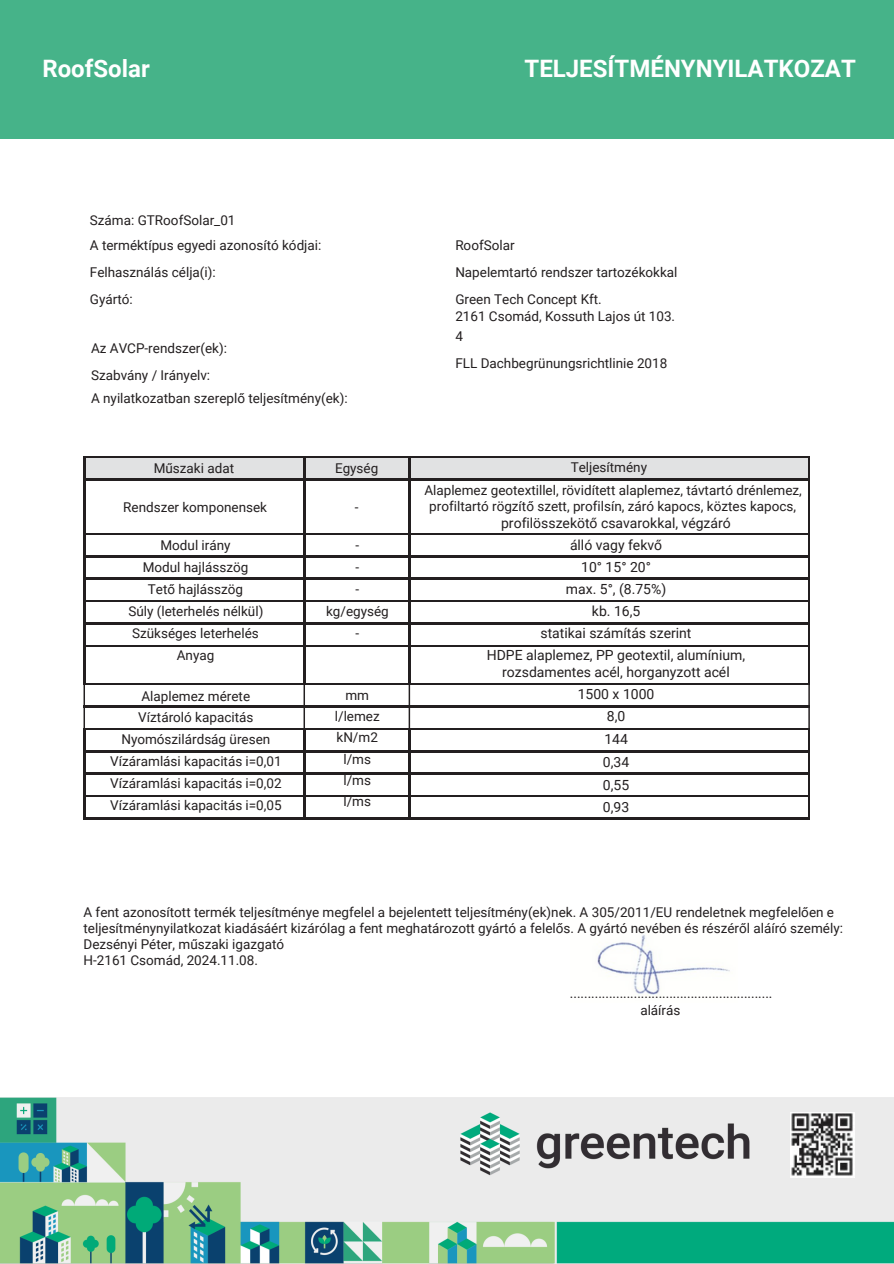
<style>
.page{position:relative;width:894px;height:1264px;background:#fff}
.page>*{position:absolute;margin:0;border:0;box-sizing:border-box;transform-origin:0 0}
.t1{font:700 24px "Roboto";color:#fff}
.t2{font:13.95px/22.2px "Roboto";color:#231f20;text-align:center}
.t3{font:13.5px/21.3px "Roboto";color:#231f20}
</style>
<div class="page">
<img style="left:0;top:1097px;width:893px;height:166px">
<img style="left:789px;top:1112px;width:65px;height:65px">
<div style="left:0;top:0;width:893px;height:138px;background:#46b389"></div>
<hr style="left:83px;top:456px;width:221px;height:2px;background:#231f20">
<hr style="left:83px;top:458px;width:2px;height:20px;background:#231f20">
<hr style="left:304px;top:456px;width:105px;height:2px;background:#231f20">
<hr style="left:409px;top:456px;width:400px;height:2px;background:#231f20">
<div style="left:85px;top:458px;width:724px;height:20px;background:#e1e2e3"></div>
<hr style="left:83px;top:478px;width:221px;height:2px;background:#231f20">
<hr style="left:83px;top:480px;width:2px;height:53px;background:#231f20">
<hr style="left:304px;top:478px;width:105px;height:2px;background:#231f20">
<hr style="left:303px;top:480px;width:2px;height:53px;background:#231f20">
<hr style="left:409px;top:478px;width:400px;height:2px;background:#231f20">
<hr style="left:408px;top:480px;width:2px;height:53px;background:#231f20">
<hr style="left:808px;top:480px;width:1px;height:53px;background:#231f20">
<hr style="left:83px;top:533px;width:221px;height:1px;background:#231f20">
<hr style="left:83px;top:534px;width:2px;height:21px;background:#231f20">
<hr style="left:304px;top:533px;width:105px;height:1px;background:#231f20">
<hr style="left:303px;top:534px;width:2px;height:21px;background:#231f20">
<hr style="left:409px;top:533px;width:400px;height:1px;background:#231f20">
<hr style="left:408px;top:534px;width:2px;height:21px;background:#231f20">
<hr style="left:83px;top:557px;width:2px;height:21px;background:#231f20">
<hr style="left:304px;top:555px;width:105px;height:2px;background:#231f20">
<hr style="left:303px;top:557px;width:2px;height:21px;background:#231f20">
<hr style="left:408px;top:557px;width:2px;height:21px;background:#231f20">
<hr style="left:83px;top:578px;width:221px;height:1px;background:#231f20">
<hr style="left:83px;top:579px;width:2px;height:21px;background:#231f20">
<hr style="left:304px;top:578px;width:105px;height:1px;background:#231f20">
<hr style="left:303px;top:579px;width:2px;height:21px;background:#231f20">
<hr style="left:409px;top:578px;width:400px;height:1px;background:#231f20">
<hr style="left:408px;top:579px;width:2px;height:21px;background:#231f20">
<hr style="left:83px;top:600px;width:221px;height:2px;background:#231f20">
<hr style="left:83px;top:602px;width:2px;height:20px;background:#231f20">
<hr style="left:304px;top:600px;width:105px;height:2px;background:#231f20">
<hr style="left:303px;top:602px;width:2px;height:20px;background:#231f20">
<hr style="left:409px;top:600px;width:400px;height:2px;background:#231f20">
<hr style="left:408px;top:602px;width:2px;height:20px;background:#231f20">
<hr style="left:83px;top:622px;width:221px;height:2px;background:#231f20">
<hr style="left:83px;top:624px;width:2px;height:21px;background:#231f20">
<hr style="left:304px;top:622px;width:105px;height:2px;background:#231f20">
<hr style="left:303px;top:624px;width:2px;height:21px;background:#231f20">
<hr style="left:409px;top:622px;width:400px;height:2px;background:#231f20">
<hr style="left:408px;top:624px;width:2px;height:21px;background:#231f20">
<svg style="left:808px;top:534px;width:1px;height:111px"></svg>
<hr style="left:83px;top:646px;width:2px;height:37px;background:#231f20">
<hr style="left:303px;top:646px;width:2px;height:37px;background:#231f20">
<hr style="left:408px;top:646px;width:2px;height:37px;background:#231f20">
<hr style="left:808px;top:646px;width:1px;height:37px;background:#231f20">
<hr style="left:83px;top:685px;width:2px;height:20px;background:#231f20">
<hr style="left:303px;top:685px;width:2px;height:20px;background:#231f20">
<hr style="left:408px;top:685px;width:2px;height:20px;background:#231f20">
<hr style="left:83px;top:707px;width:2px;height:21px;background:#231f20">
<hr style="left:303px;top:707px;width:2px;height:21px;background:#231f20">
<hr style="left:408px;top:707px;width:2px;height:21px;background:#231f20">
<hr style="left:83px;top:729px;width:2px;height:21px;background:#231f20">
<hr style="left:303px;top:729px;width:2px;height:21px;background:#231f20">
<hr style="left:408px;top:729px;width:2px;height:21px;background:#231f20">
<hr style="left:83px;top:752px;width:2px;height:21px;background:#231f20">
<hr style="left:303px;top:752px;width:2px;height:21px;background:#231f20">
<hr style="left:408px;top:752px;width:2px;height:21px;background:#231f20">
<hr style="left:83px;top:774px;width:2px;height:21px;background:#231f20">
<hr style="left:303px;top:774px;width:2px;height:21px;background:#231f20">
<hr style="left:408px;top:774px;width:2px;height:21px;background:#231f20">
<hr style="left:83px;top:796px;width:2px;height:21px;background:#231f20">
<hr style="left:303px;top:796px;width:2px;height:21px;background:#231f20">
<hr style="left:408px;top:796px;width:2px;height:21px;background:#231f20">
<svg style="left:808px;top:685px;width:1px;height:132px"></svg>
<hr style="left:83px;top:555px;width:221px;height:2px;background:#231f20">
<hr style="left:409px;top:555px;width:400px;height:2px;background:#231f20">
<hr style="left:83px;top:645px;width:221px;height:1px;background:#231f20">
<hr style="left:304px;top:645px;width:105px;height:1px;background:#231f20">
<hr style="left:409px;top:645px;width:400px;height:1px;background:#231f20">
<hr style="left:83px;top:683px;width:221px;height:2px;background:#231f20">
<hr style="left:304px;top:683px;width:105px;height:2px;background:#231f20">
<hr style="left:409px;top:683px;width:400px;height:2px;background:#231f20">
<hr style="left:83px;top:705px;width:221px;height:2px;background:#231f20">
<hr style="left:304px;top:705px;width:105px;height:2px;background:#231f20">
<hr style="left:409px;top:705px;width:400px;height:2px;background:#231f20">
<hr style="left:83px;top:728px;width:221px;height:1px;background:#231f20">
<hr style="left:304px;top:728px;width:105px;height:1px;background:#231f20">
<hr style="left:409px;top:728px;width:400px;height:1px;background:#231f20">
<hr style="left:83px;top:750px;width:221px;height:2px;background:#231f20">
<hr style="left:304px;top:750px;width:105px;height:2px;background:#231f20">
<hr style="left:409px;top:750px;width:400px;height:2px;background:#231f20">
<hr style="left:83px;top:773px;width:221px;height:1px;background:#231f20">
<hr style="left:304px;top:773px;width:105px;height:1px;background:#231f20">
<hr style="left:409px;top:773px;width:400px;height:1px;background:#231f20">
<hr style="left:83px;top:795px;width:221px;height:1px;background:#231f20">
<hr style="left:304px;top:795px;width:105px;height:1px;background:#231f20">
<hr style="left:409px;top:795px;width:400px;height:1px;background:#231f20">
<hr style="left:83px;top:817px;width:221px;height:2px;background:#231f20">
<hr style="left:304px;top:817px;width:105px;height:2px;background:#231f20">
<hr style="left:409px;top:817px;width:400px;height:2px;background:#231f20">
<img style="left:597px;top:935px;width:133px;height:61px">
<p class="t1" style="left:42px;top:55px;width:109px">RoofSolar</p>
<p class="t1" style="left:524px;top:55px;width:333px">TELJESÍTMÉNYNYILATKOZAT</p>
<p class="t3" style="left:90px;top:208px;width:233px;line-height:24.8px">Száma: GTRoofSolar_01<br>A terméktípus egyedi azonosító kódjai:</p>
<p class="t3" style="left:90px;top:262px;width:127px">Felhasználás célja(i):</p>
<p class="t3" style="left:90px;top:289px;width:44px">Gyártó:</p>
<p class="t3" style="left:91px;top:335px;width:137px;line-height:27px">Az AVCP-rendszer(ek):<br>Szabvány / Irányelv:</p>
<p class="t3" style="left:91px;top:387px;width:258px">A nyilatkozatban szereplő teljesítmény(ek):</p>
<p class="t3" style="left:154px;top:458px;width:82px">Műszaki adat</p>
<p class="t3" style="left:123px;top:497px;width:145px">Rendszer komponensek</p>
<p class="t3" style="left:160px;top:535px;width:72px">Modul irány</p>
<p class="t3" style="left:143px;top:556px;width:107px">Modul hajlásszög</p>
<p class="t3" style="left:148px;top:579px;width:97px">Tető hajlásszög</p>
<p class="t3" style="left:128px;top:600px;width:136px">Súly (leterhelés nélkül)</p>
<p class="t3" style="left:132px;top:623px;width:128px">Szükséges leterhelés</p>
<p class="t3" style="left:177px;top:644px;width:39px">Anyag</p>
<p class="t3" style="left:141px;top:685px;width:110px">Alaplemez mérete</p>
<p class="t3" style="left:138px;top:706px;width:116px">Víztároló kapacitás</p>
<p class="t3" style="left:121px;top:729px;width:150px">Nyomószilárdság üresen</p>
<p class="t3" style="left:110px;top:750px;width:173px">Vízáramlási kapacitás i=0,01</p>
<p class="t3" style="left:110px;top:773px;width:173px">Vízáramlási kapacitás i=0,02</p>
<p class="t3" style="left:110px;top:794px;width:173px">Vízáramlási kapacitás i=0,05</p>
<p class="t3" style="left:335px;top:458px;width:45px">Egység</p>
<p class="t3" style="left:355px;top:497px;width:5px">-</p>
<p class="t3" style="left:355px;top:535px;width:5px">-</p>
<p class="t3" style="left:355px;top:556px;width:5px">-</p>
<p class="t3" style="left:355px;top:579px;width:5px">-</p>
<p class="t3" style="left:326px;top:600px;width:64px">kg/egység</p>
<p class="t3" style="left:355px;top:623px;width:5px">-</p>
<p class="t3" style="left:335px;top:684px;width:46px;text-align:center">mm l/lemez kN/m2 l/ms l/ms l/ms</p>
<p class="t3" style="left:455px;top:232px;width:224px;line-height:27px">RoofSolar<br>Napelemtartó rendszer tartozékokkal<br>Green Tech Concept Kft.</p>
<p class="t3" style="left:455px;top:306px;width:221px">2161 Csomád, Kossuth Lajos út 103.</p>
<p class="t3" style="left:455px;top:326px;width:9px">4</p>
<p class="t3" style="left:455px;top:353px;width:213px">FLL Dachbegrünungsrichtlinie 2018</p>
<p class="t3" style="left:570px;top:457px;width:78px">Teljesítmény</p>
<p class="t3" style="left:424px;top:479px;width:379px">Alaplemez geotextillel, rövidített alaplemez, távtartó drénlemez,</p>
<p class="t3" style="left:429px;top:495px;width:368px">profiltartó rögzítő szett, profilsín, záró kapocs, köztes kapocs,</p>
<p class="t2" style="left:486px;top:511px;width:260px">profilösszekötő csavarokkal, végzáró<br>álló vagy fekvő<br>10° 15° 20°<br>max. 5°, (8.75%)<br>kb. 16,5<br>statikai számítás szerint<br>HDPE alaplemez, PP geotextil, alumínium,</p>
<p class="t2" style="left:502px;top:661px;width:229px">rozsdamentes acél, horganyzott acél</p>
<p class="t2" style="left:577px;top:683px;width:78px">1500 x 1000</p>
<p class="t2" style="left:606px;top:705px;width:20px">8,0</p>
<p class="t2" style="left:604px;top:728px;width:25px">144</p>
<p class="t2" style="left:602px;top:750px;width:28px">0,34</p>
<p class="t2" style="left:602px;top:774px;width:28px">0,55</p>
<p class="t2" style="left:602px;top:796px;width:28px">0,93</p>
<p class="t3" style="left:83px;top:904px;width:760px;line-height:15.8px">A fent azonosított termék teljesítménye megfelel a bejelentett teljesítmény(ek)nek. A 305/2011/EU rendeletnek megfelelően e teljesítménynyilatkozat kiadásáért kizárólag a fent meghatározott gyártó a felelős. A gyártó nevében és részéről aláíró személy:<br>Dezsényi Péter, műszaki igazgató<br>H-2161 Csomád, 2024.11.08.</p>
<p class="t3" style="left:569px;top:983px;width:204px">.........................................................</p>
<p class="t3" style="left:640px;top:999px;width:42px">aláírás</p>
</div>
